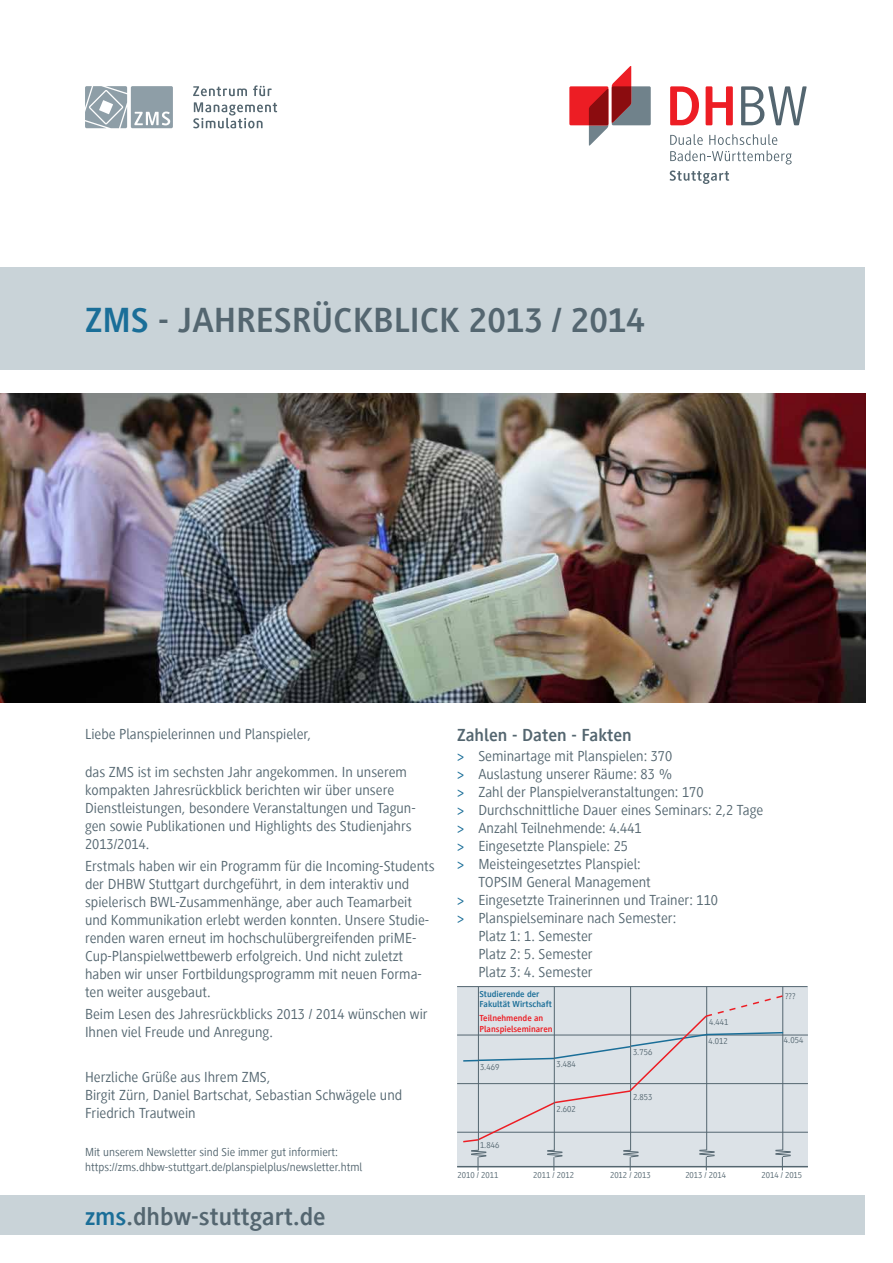
<style>
.page{position:relative;width:893px;height:1263px;background:#fff}
.page>*{position:absolute;margin:0;border:0;box-sizing:border-box;transform-origin:0 0}
.t1{font:700 36px "Generis Sans Com";color:#546670}
.t2{font:700 25.5px "Generis Sans Com";color:#546670}
.t3{font:700 18px "Generis Sans Com";color:#546670}
.t4{font:15px/18px "Generis Sans Com";color:#546670}
.t5{font:12px/15.6px "Generis Sans Com";color:#546670}
.t6{font:9px/18.9px "Generis Sans Com";color:#546670}
.t7{font:700 9px/10.8px "Generis Sans Com";color:#1a6e98}
.t8{font:700 9px/10.8px "Generis Sans Com";color:#ed1d24}
.s1{color:#1a6e98}
</style>
<div class="page">
<div style="left:1px;top:1195px;width:864px;height:40px;background:#c9d3d8"></div>
<div style="left:1px;top:268px;width:864px;height:102px;background:#c9d3d8"></div>
<img style="left:0;top:394px;width:865px;height:308px">
<div style="left:569px;top:86px;width:39px;height:39px;background:#ed1d24"></div>
<svg style="left:589px;top:66px;width:62px;height:80px"></svg>
<svg style="left:670px;top:151px;width:122px;height:13px"></svg>
<svg style="left:670px;top:134px;width:33px;height:11px"></svg>
<svg style="left:709px;top:134px;width:68px;height:11px"></svg>
<svg style="left:670px;top:86px;width:29px;height:39px"></svg>
<svg style="left:706px;top:86px;width:27px;height:39px"></svg>
<svg style="left:741px;top:86px;width:66px;height:39px"></svg>
<svg style="left:670px;top:170px;width:59px;height:14px"></svg>
<svg style="left:193px;top:86px;width:54px;height:10px"></svg>
<svg style="left:253px;top:85px;width:19px;height:11px"></svg>
<svg style="left:193px;top:102px;width:84px;height:26px"></svg>
<svg style="left:85px;top:86px;width:88px;height:42px;background:#a5b1b9"></svg>
<div style="left:457px;top:986px;width:351px;height:181px;background:#dce2e7"></div>
<hr style="left:457px;top:1083px;width:351px;height:1px;background:#546670">
<hr style="left:457px;top:1166px;width:351px;height:1px;background:#546670">
<hr style="left:457px;top:1132px;width:351px;height:1px;background:#546670">
<hr style="left:457px;top:1035px;width:351px;height:1px;background:#546670">
<hr style="left:478px;top:987px;width:1px;height:163px;background:#546670">
<svg style="left:470px;top:1150px;width:17px;height:21px"></svg>
<hr style="left:554px;top:987px;width:1px;height:163px;background:#546670">
<svg style="left:546px;top:1150px;width:17px;height:21px"></svg>
<hr style="left:630px;top:987px;width:1px;height:163px;background:#546670">
<svg style="left:622px;top:1150px;width:17px;height:21px"></svg>
<hr style="left:782px;top:986px;width:1px;height:164px;background:#546670">
<svg style="left:775px;top:1149px;width:16px;height:21px"></svg>
<hr style="left:706px;top:986px;width:1px;height:164px;background:#546670">
<svg style="left:699px;top:1149px;width:16px;height:21px"></svg>
<svg style="left:462px;top:994px;width:323px;height:149px"></svg>
<hr style="left:457px;top:986px;width:350px;height:1px;background:#546670">
<h1 class="t1" style="left:85px;top:300px;width:561px"><span class="s1">ZMS</span> - JAHRESRÜCKBLICK 2013 / 2014</h1>
<p class="t4" style="left:85px;top:725px;width:227px">Liebe Planspielerinnen und Planspieler,</p>
<p class="t4" style="left:85px;top:763px;width:332px">das ZMS ist im sechsten Jahr angekommen. In unserem kompakten Jahresrückblick berichten wir über unsere Dienstleistungen, besondere Veranstaltungen und Tagun&shy;gen sowie Publikationen und Highlights des Studienjahrs 2013/2014.</p>
<p class="t4" style="left:85px;top:857px;width:351px">Erstmals haben wir ein Programm für die Incoming-Students der DHBW Stuttgart durchgeführt, in dem interaktiv und spielerisch BWL-Zusammenhänge, aber auch Teamarbeit und Kommunikation erlebt werden konnten. Unsere Studie&shy;renden waren erneut im hochschulübergreifenden priME-Cup-Planspielwettbewerb erfolgreich. Und nicht zuletzt haben wir unser Fortbildungsprogramm mit neuen Forma&shy;ten weiter ausgebaut.</p>
<p class="t4" style="left:85px;top:1005px;width:344px">Beim Lesen des Jahresrückblicks 2013 / 2014 wünschen wir<br>Ihnen viel Freude und Anregung.</p>
<p class="t4" style="left:85px;top:1068px;width:319px">Herzliche Grüße aus Ihrem ZMS,<br>Birgit Zürn, Daniel Bartschat, Sebastian Schwägele und<br>Friedrich Trautwein</p>
<p class="t5" style="left:85px;top:1144px;width:279px">Mit unserem Newsletter sind Sie immer gut informiert: https://zms.dhbw-stuttgart.de/planspielplus/newsletter.html</p>
<h2 class="t2" style="left:85px;top:1202px;width:242px"><span class="s1">zms</span>.dhbw-stuttgart.de</h2>
<p class="t3" style="left:457px;top:725px;width:176px">Zahlen - Daten - Fakten</p>
<p class="t4" style="left:457px;top:747px;width:217px"><span class="s1">&gt;</span> Seminartage mit Planspielen: 370</p>
<p class="t4" style="left:457px;top:765px;width:217px"><span class="s1">&gt;</span> Auslastung unserer Räume: 83 %</p>
<p class="t4" style="left:457px;top:783px;width:248px"><span class="s1">&gt;</span> Zahl der Planspielveranstaltungen: 170</p>
<p class="t4" style="left:457px;top:801px;width:308px"><span class="s1">&gt;</span> Durchschnittliche Dauer eines Seminars: 2,2 Tage</p>
<p class="t4" style="left:457px;top:819px;width:186px"><span class="s1">&gt;</span> Anzahl Teilnehmende: 4.441</p>
<p class="t4" style="left:457px;top:837px;width:172px"><span class="s1">&gt;</span> Eingesetzte Planspiele: 25</p>
<p class="t4" style="left:457px;top:855px;width:185px"><span class="s1">&gt;</span> Meisteingesetztes Planspiel:</p>
<p class="t4" style="left:478px;top:873px;width:174px">TOPSIM General Management</p>
<p class="t4" style="left:457px;top:891px;width:262px"><span class="s1">&gt;</span> Eingesetzte Trainerinnen und Trainer: 110</p>
<p class="t4" style="left:457px;top:909px;width:221px"><span class="s1">&gt;</span> Planspielseminare nach Semester:</p>
<p class="t4" style="left:478px;top:927px;width:116px">Platz 1: 1. Semester</p>
<p class="t4" style="left:478px;top:945px;width:116px">Platz 2: 5. Semester</p>
<p class="t4" style="left:478px;top:963px;width:116px">Platz 3: 4. Semester</p>
<p class="t7" style="left:479px;top:988px;width:74px">Studierende der<br>Fakultät Wirtschaft</p>
<p class="t8" style="left:479px;top:1013px;width:75px">Teilnehmende an<br>Planspielseminaren</p>
<p class="t6" style="left:480px;top:1057px;width:21px">3.469</p>
<p class="t6" style="left:557px;top:1055px;width:21px">3.484</p>
<p class="t6" style="left:708px;top:1013px;width:21px">4.441<br>4.012</p>
<p class="t6" style="left:633px;top:1042px;width:21px">3.756</p>
<p class="t6" style="left:480px;top:1135px;width:21px">1.846</p>
<p class="t6" style="left:557px;top:1100px;width:21px">2.602</p>
<p class="t6" style="left:633px;top:1087px;width:21px">2.853</p>
<p class="t6" style="left:785px;top:986px;width:12px">???</p>
<p class="t6" style="left:784px;top:1031px;width:21px">4.054</p>
<p class="t6" style="left:458px;top:1165px;width:42px">2010 / 2011</p>
<p class="t6" style="left:533px;top:1165px;width:42px">2011 / 2012</p>
<p class="t6" style="left:610px;top:1165px;width:42px">2012 / 2013</p>
<p class="t6" style="left:685px;top:1165px;width:42px">2013 / 2014</p>
<p class="t6" style="left:761px;top:1165px;width:42px">2014 / 2015</p>
</div>
